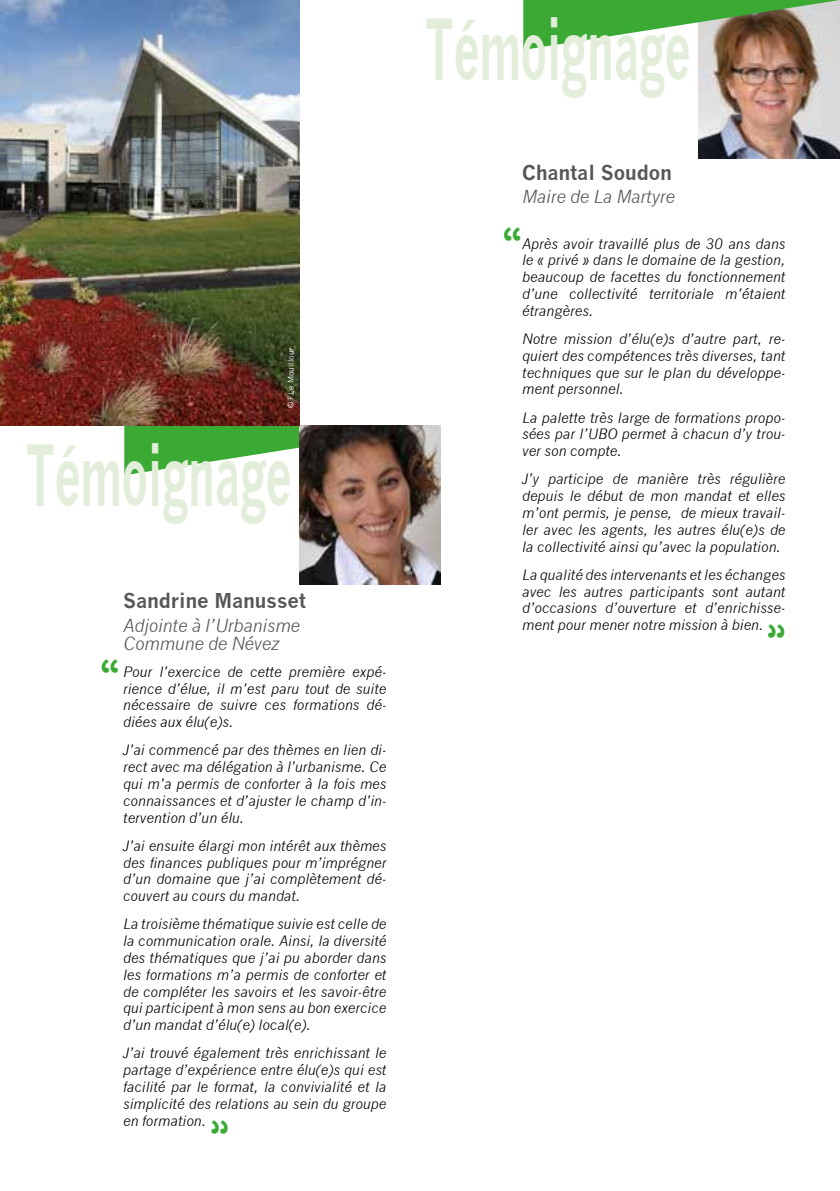
<style>
.page{position:relative;width:840px;height:1191px;background:#fff}
.page>*{position:absolute;margin:0;border:0;box-sizing:border-box;transform-origin:0 0}
.t1{font:700 82px "News Gothic";letter-spacing:-.01em;color:#e2eeda;scale:.56 1}
.t2{font:700 38px "Bodoni Egyptian Pro";color:#3aaa35}
.t3{font:700 20px "News Gothic";letter-spacing:-.01em;color:#575756}
.t4{font:italic 17.6px/18px "News Gothic";letter-spacing:-.01em;color:#575756}
.t5{font:italic 14px/16.8px "News Gothic";color:#000;text-align:justify}
.t6{font:8px "News Gothic";color:#fff}
</style>
<div class="page">
<svg style="left:124px;top:425px;width:175px;height:50px"></svg>
<img style="left:299px;top:425px;width:142px;height:159px">
<img style="left:698px;top:50px;width:141px;height:109px">
<svg style="left:523px;top:0;width:316px;height:50px;background:#79aa6a"></svg>
<img style="left:0;top:0;width:299px;height:425px">
<p class="t6" style="left:286px;top:408px;width:62px;rotate:-90deg">© F.Le Mouillour</p>
<h1 class="t1" style="left:26px;top:425px;width:476px">Témoignage</h1>
<h3 class="t3" style="left:123px;top:588px;width:184px">Sandrine Manusset</h3>
<p class="t4" style="left:123px;top:616px;width:178px">Adjointe à l’Urbanisme<br>Commune de Névez</p>
<h2 class="t2" style="left:100px;top:650px;width:21px">“</h2>
<p class="t5" style="left:123px;top:663px;width:265px">Pour l’exercice de cette première expé&shy;rience d’élue, il m’est paru tout de suite nécessaire de suivre ces formations dé&shy;diées aux élu(e)s.</p>
<p class="t5" style="left:123px;top:742px;width:265px">J’ai commencé par des thèmes en lien di&shy;rect avec ma délégation à l’urbanisme. Ce qui m’a permis de conforter à la fois mes connaissances et d’ajuster le champ d’in&shy;tervention d’un élu.</p>
<p class="t5" style="left:123px;top:837px;width:265px">J’ai ensuite élargi mon intérêt aux thèmes des finances publiques pour m’imprégner d’un domaine que j’ai complètement dé&shy;couvert au cours du mandat.</p>
<p class="t5" style="left:123px;top:915px;width:265px">La troisième thématique suivie est celle de la communication orale. Ainsi, la diversité des thématiques que j’ai pu aborder dans les formations m’a permis de conforter et de compléter les savoirs et les savoir-être qui participent à mon sens au bon exercice d’un mandat d’élu(e) local(e).</p>
<p class="t5" style="left:123px;top:1044px;width:265px">J’ai trouvé également très enrichissant le partage d’expérience entre élu(e)s qui est facilité par le format, la convivialité et la simplicité des relations au sein du groupe en formation.</p>
<h1 class="t1" style="left:424px;top:0;width:476px">Témoignage</h1>
<h3 class="t3" style="left:522px;top:160px;width:151px">Chantal Soudon</h3>
<p class="t4" style="left:522px;top:188px;width:154px">Maire de La Martyre</p>
<h2 class="t2" style="left:502px;top:218px;width:21px">“</h2>
<p class="t5" style="left:522px;top:235px;width:265px">Après avoir travaillé plus de 30 ans dans le « privé » dans le domaine de la gestion, beaucoup de facettes du fonctionnement d’une collectivité territoriale m’étaient étrangères.</p>
<p class="t5" style="left:522px;top:330px;width:265px">Notre mission d’élu(e)s d’autre part, re&shy;quiert des compétences très diverses, tant techniques que sur le plan du développe&shy;ment personnel.</p>
<p class="t5" style="left:522px;top:409px;width:265px">La palette très large de formations propo&shy;sées par l’UBO permet à chacun d’y trou&shy;ver son compte.</p>
<p class="t5" style="left:522px;top:471px;width:265px">J’y participe de manière très régulière depuis le début de mon mandat et elles m’ont permis, je pense, de mieux travail&shy;ler avec les agents, les autres élu(e)s de la collectivité ainsi qu’avec la population.</p>
<p class="t5" style="left:522px;top:566px;width:265px">La qualité des intervenants et les échanges avec les autres participants sont autant d’occasions d’ouverture et d’enrichisse&shy;ment pour mener notre mission à bien.</p>
</div>
